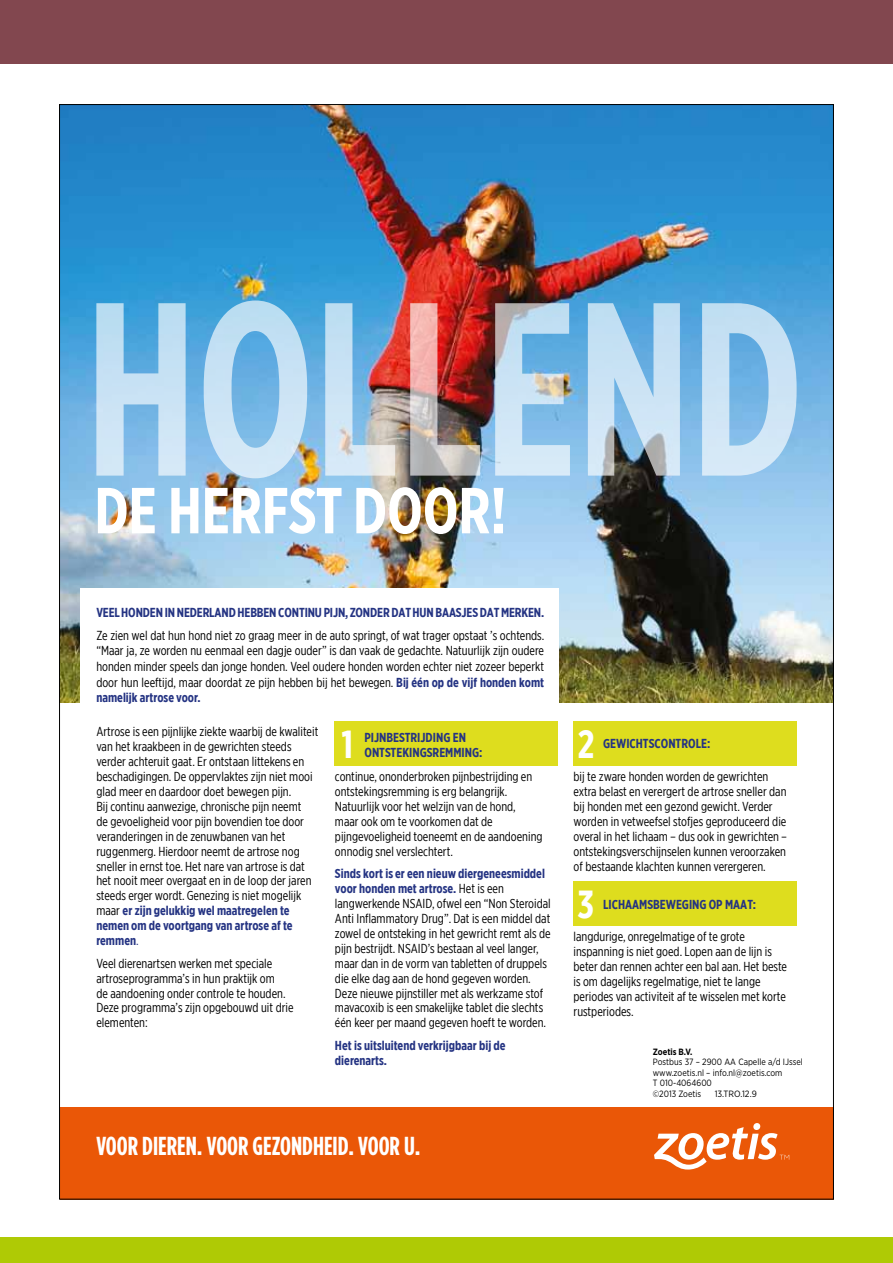
<style>
.page{position:relative;width:893px;height:1263px;background:#fff}
.page>*{position:absolute;margin:0;border:0;box-sizing:border-box;transform-origin:0 0}
.t1{font:700 64.95px "Gotham X Narrow";color:#fff;scale:.95 1}
.t2{font:700 39px "Gotham X Narrow";color:#fff;scale:.95 1}
.t3{font:700 25.95px "Gotham Condensed";color:#fff}
.t4{font:13.05px/15px "Gotham X Narrow";color:#000}
.t5{font:700 13.05px/15px "Gotham X Narrow";color:#253483}
.t6{font:9.15px/10.4px "Gotham Narrow";color:#000;scale:.95 1}
.t7{font:9.15px "Gotham Narrow";color:#000}
.t8{font:700 9.15px "Gotham Narrow";color:#000;scale:.95 1}
.s1{font-weight:700;color:#253483}
.s2{color:#253483}
</style>
<div class="page">
<div style="left:0;top:1237px;width:893px;height:26px;background:#afca05"></div>
<div style="left:0;top:0;width:893px;height:64px;background:#82474f"></div>
<img style="left:61px;top:106px;width:771px;height:596px">
<img style="left:96px;top:300px;width:701px;height:178px">
<div style="left:81px;top:588px;width:478px;height:136px;background:#fff"></div>
<div style="left:335px;top:722px;width:223px;height:44px;background:#dedd1e"></div>
<div style="left:574px;top:722px;width:223px;height:44px;background:#dedd1e"></div>
<div style="left:574px;top:881px;width:223px;height:44px;background:#dedd1e"></div>
<div style="left:60px;top:1107px;width:773px;height:92px;background:#ea5707"></div>
<div style="left:753px;top:1123px;width:7px;height:7px;background:#fff;border-radius:50%"></div>
<svg style="left:654px;top:1127px;width:135px;height:42px"></svg>
<h1 class="t1" style="left:95px;top:470px;width:435px">DE HERFST DOOR!</h1>
<p class="t5" style="left:96px;top:605px;width:449px">VEEL HONDEN IN NEDERLAND HEBBEN CONTINU PIJN, ZONDER DAT HUN BAASJES DAT MERKEN.</p>
<p class="t4" style="left:96px;top:627px;width:449px;line-height:15.6px;text-align:justify">Ze zien wel dat hun hond niet zo graag meer in de auto springt, of wat trager opstaat ’s ochtends. “Maar ja, ze worden nu eenmaal een dagje ouder” is dan vaak de gedachte. Natuurlijk zijn oudere honden minder speels dan jonge honden. Veel oudere honden worden echter niet zozeer beperkt door hun leeftijd, maar doordat ze pijn hebben bij het bewegen. <span class="s1">Bij één op de vijf honden komt namelijk artrose voor.</span></p>
<p class="t4" style="left:96px;top:724px;width:223px">Artrose is een pijnlijke ziekte waarbij de kwaliteit van het kraakbeen in de gewrichten steeds verder achteruit gaat. Er ontstaan littekens en beschadigingen. De oppervlaktes zijn niet mooi glad meer en daardoor doet bewegen pijn.<br>Bij continu aanwezige, chronische pijn neemt<br>de gevoeligheid voor pijn bovendien toe door veranderingen in de zenuwbanen van het ruggenmerg. Hierdoor neemt de artrose nog sneller in ernst toe. Het nare van artrose is dat het nooit meer overgaat en in de loop der jaren steeds erger wordt. Genezing is niet mogelijk maar <span class="s1">er zijn gelukkig wel maatregelen te nemen om de voortgang van artrose af te remmen</span><span class="s2">.</span></p>
<p class="t4" style="left:96px;top:955px;width:199px">Veel dierenartsen werken met speciale artroseprogramma’s in hun praktijk om<br>de aandoening onder controle te houden.<br>Deze programma’s zijn opgebouwd uit drie elementen:</p>
<h2 class="t2" style="left:341px;top:720px;width:14px">1</h2>
<h2 class="t2" style="left:577px;top:720px;width:19px">2</h2>
<p class="t5" style="left:364px;top:730px;width:120px">PIJNBESTRIJDING EN<br>ONTSTEKINGSREMMING:</p>
<p class="t4" style="left:335px;top:768px;width:209px">continue, ononderbroken pijnbestrijding en ontstekingsremming is erg belangrijk.<br>Natuurlijk voor het welzijn van de hond, maar ook om te voorkomen dat de pijngevoeligheid toeneemt en de aandoening onnodig snel verslechtert.</p>
<p class="t4" style="left:335px;top:866px;width:217px"><span class="s1">Sinds kort is er een nieuw diergeneesmiddel voor honden met artrose.</span> Het is een langwerkende NSAID, ofwel een “Non Steroidal Anti Inflammatory Drug”. Dat is een middel dat zowel de ontsteking in het gewricht remt als de pijn bestrijdt. NSAID’s bestaan al veel langer, maar dan in de vorm van tabletten of druppels die elke dag aan de hond gegeven worden.<br>Deze nieuwe pijnstiller met als werkzame stof mavacoxib is een smakelijke tablet die slechts één keer per maand gegeven hoeft te worden.</p>
<p class="t5" style="left:335px;top:1037px;width:172px">Het is uitsluitend verkrijgbaar bij de dierenarts.</p>
<p class="t5" style="left:603px;top:736px;width:109px">GEWICHTSCONTROLE:</p>
<p class="t4" style="left:574px;top:768px;width:215px">bij te zware honden worden de gewrichten extra belast en verergert de artrose sneller dan bij honden met een gezond gewicht. Verder worden in vetweefsel stofjes geproduceerd die overal in het lichaam – dus ook in gewrichten – ontstekingsverschijnselen kunnen veroorzaken of bestaande klachten kunnen verergeren.</p>
<p class="t5" style="left:603px;top:897px;width:155px">LICHAAMSBEWEGING OP MAAT:</p>
<p class="t4" style="left:574px;top:929px;width:215px">langdurige, onregelmatige of te grote inspanning is niet goed. Lopen aan de lijn is beter dan rennen achter een bal aan. Het beste is om dagelijks regelmatige, niet te lange periodes van activiteit af te wisselen met korte rustperiodes.</p>
<h2 class="t2" style="left:577px;top:880px;width:19px">3</h2>
<p class="t8" style="left:653px;top:1046px;width:43px">Zoetis B.V.</p>
<p class="t6" style="left:653px;top:1057px;width:159px">Postbus 37 – 2900 AA Capelle a/d IJssel www.zoetis.nl – info.nl@zoetis.com<br>T 010-4064600<br>©2013 Zoetis</p>
<p class="t7" style="left:715px;top:1088px;width:44px">13.TRO.12.9</p>
<h3 class="t3" style="left:96px;top:1131px;width:326px">VOOR DIEREN. VOOR GEZONDHEID. VOOR U.</h3>
</div>
